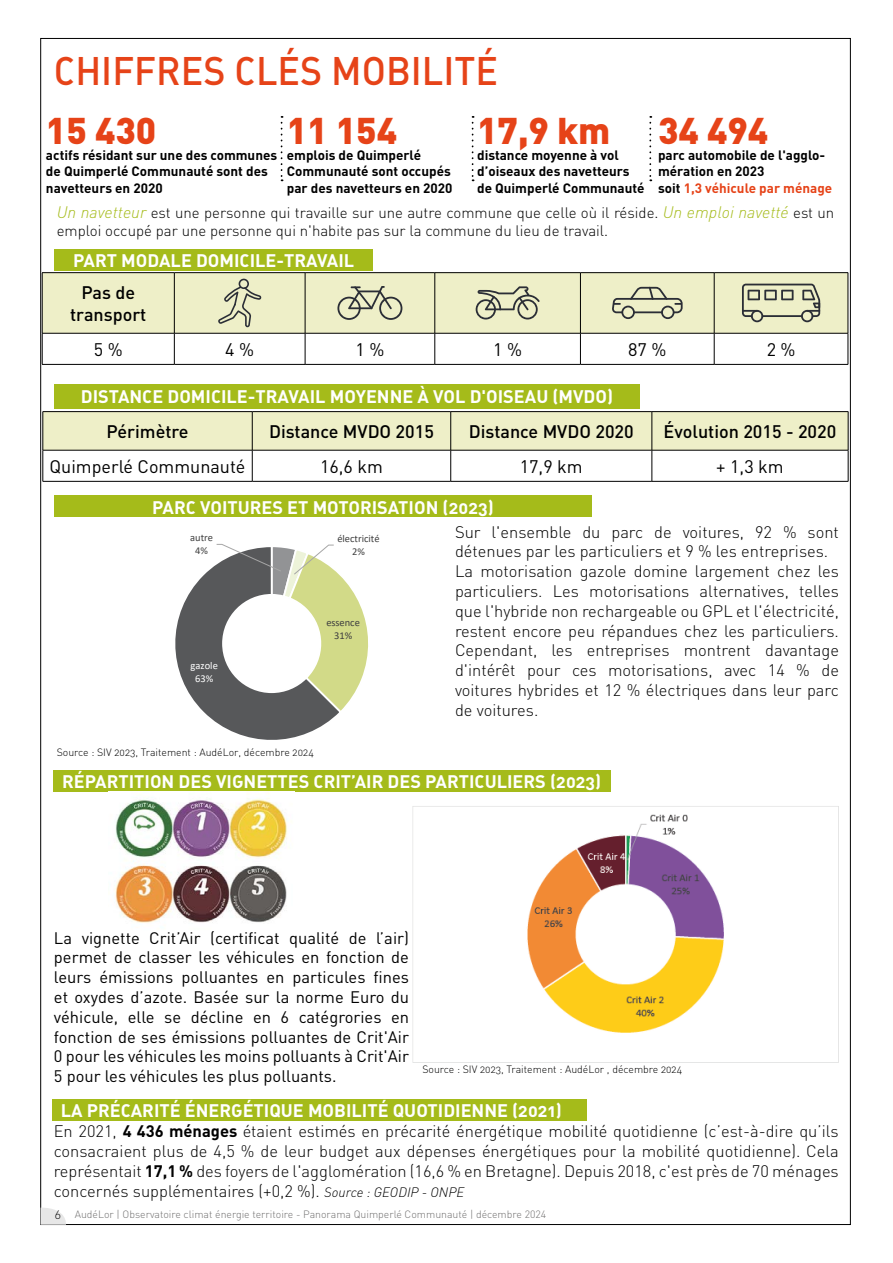
<style>
.page{position:relative;width:893px;height:1263px;background:#fff}
.page>*{position:absolute;margin:0;border:0;box-sizing:border-box;transform-origin:0 0}
.t1{font:39.3px "DIN Medium Alternate";color:#e64318;scale:.95 1}
.t2{font:900 36.75px "DIN Pro";color:#e64318}
.t3{font:18px "DIN Bold Alternate";color:#fff}
.t4{font:500 18px/21.6px "DIN Pro";color:#000;text-align:center}
.t5{font:18px "DIN Pro";color:#000}
.t6{font:300 16.5px/19.8px "DIN Pro";color:#000}
.t7{font:16.5px/19.8px "DIN Pro";color:#000;text-align:justify}
.t8{font:15px/18px "DIN Light Alternate";color:#000}
.t9{font:700 13.5px/16.2px "DIN Pro";color:#000}
.t10{font:10.5px "DIN Light Alternate";color:#000}
.t11{font:300 10.5px "DIN Pro";color:#706f6f}
.t12{font:10.5px/12.9px "Calibri";color:#404040;text-align:center}
.t13{font:10.5px/12.9px "Calibri";color:#fff;text-align:center}
.s1{color:#e64318}
.s2{font-family:"DIN Pro";font-weight:300;font-style:italic;font-size:16.5px;color:#a5bb1a}
.s3{font-weight:700}
.s4{font-style:italic;font-size:13.5px}
.s5{font-family:"DIN Light Alternate";font-weight:400;font-size:12px;color:#000}
</style>
<div class="page">
<svg style="left:41px;top:1207px;width:27px;height:18px"></svg>
<svg style="left:175px;top:543px;width:193px;height:197px"></svg>
<svg style="left:281px;top:116px;width:2px;height:65px"></svg>
<svg style="left:472px;top:116px;width:2px;height:65px"></svg>
<svg style="left:649px;top:116px;width:2px;height:65px"></svg>
<div style="left:54px;top:249px;width:319px;height:22px;background:#a5bb1a"></div>
<div style="left:54px;top:385px;width:586px;height:24px;background:#a5bb1a"></div>
<div style="left:54px;top:496px;width:538px;height:21px;background:#a5bb1a"></div>
<div style="left:44px;top:412px;width:804px;height:38px;background:#eeefc8"></div>
<hr style="left:43px;top:411px;width:209px;height:1px;background:#000">
<hr style="left:43px;top:412px;width:1px;height:38px;background:#000">
<hr style="left:252px;top:411px;width:199px;height:1px;background:#000">
<hr style="left:252px;top:412px;width:1px;height:38px;background:#000">
<hr style="left:451px;top:411px;width:201px;height:1px;background:#000">
<hr style="left:450px;top:412px;width:1px;height:38px;background:#000">
<hr style="left:652px;top:411px;width:196px;height:1px;background:#000">
<hr style="left:652px;top:412px;width:1px;height:38px;background:#000">
<hr style="left:848px;top:412px;width:1px;height:38px;background:#000">
<hr style="left:43px;top:450px;width:209px;height:1px;background:#000">
<hr style="left:43px;top:450px;width:1px;height:31px;background:#000">
<hr style="left:252px;top:450px;width:199px;height:1px;background:#000">
<hr style="left:252px;top:450px;width:1px;height:31px;background:#000">
<hr style="left:451px;top:450px;width:201px;height:1px;background:#000">
<hr style="left:450px;top:450px;width:1px;height:31px;background:#000">
<hr style="left:652px;top:450px;width:196px;height:1px;background:#000">
<hr style="left:652px;top:450px;width:1px;height:31px;background:#000">
<hr style="left:848px;top:450px;width:1px;height:31px;background:#000">
<hr style="left:43px;top:481px;width:209px;height:1px;background:#000">
<hr style="left:252px;top:481px;width:199px;height:1px;background:#000">
<hr style="left:451px;top:481px;width:201px;height:1px;background:#000">
<hr style="left:652px;top:481px;width:196px;height:1px;background:#000">
<div style="left:53px;top:770px;width:558px;height:21px;background:#a5bb1a"></div>
<div style="left:43px;top:273px;width:805px;height:60px;background:#eeefc8"></div>
<hr style="left:42px;top:272px;width:132px;height:1px;background:#000">
<hr style="left:42px;top:273px;width:1px;height:60px;background:#000">
<hr style="left:174px;top:272px;width:131px;height:1px;background:#000">
<hr style="left:174px;top:273px;width:1px;height:60px;background:#000">
<hr style="left:305px;top:272px;width:130px;height:1px;background:#000">
<hr style="left:305px;top:273px;width:1px;height:60px;background:#000">
<hr style="left:435px;top:272px;width:145px;height:1px;background:#000">
<hr style="left:435px;top:273px;width:1px;height:60px;background:#000">
<hr style="left:580px;top:272px;width:134px;height:1px;background:#000">
<hr style="left:580px;top:273px;width:1px;height:60px;background:#000">
<hr style="left:714px;top:272px;width:134px;height:1px;background:#000">
<hr style="left:714px;top:273px;width:1px;height:60px;background:#000">
<hr style="left:848px;top:273px;width:1px;height:60px;background:#000">
<hr style="left:42px;top:333px;width:132px;height:1px;background:#000">
<hr style="left:42px;top:333px;width:1px;height:31px;background:#000">
<hr style="left:174px;top:333px;width:131px;height:1px;background:#000">
<hr style="left:174px;top:333px;width:1px;height:31px;background:#000">
<hr style="left:305px;top:333px;width:130px;height:1px;background:#000">
<hr style="left:305px;top:333px;width:1px;height:31px;background:#000">
<hr style="left:435px;top:333px;width:145px;height:1px;background:#000">
<hr style="left:435px;top:333px;width:1px;height:31px;background:#000">
<hr style="left:580px;top:333px;width:134px;height:1px;background:#000">
<hr style="left:580px;top:333px;width:1px;height:31px;background:#000">
<hr style="left:714px;top:333px;width:134px;height:1px;background:#000">
<hr style="left:714px;top:333px;width:1px;height:31px;background:#000">
<hr style="left:848px;top:333px;width:1px;height:31px;background:#000">
<hr style="left:42px;top:364px;width:132px;height:1px;background:#000">
<hr style="left:174px;top:364px;width:131px;height:1px;background:#000">
<hr style="left:305px;top:364px;width:130px;height:1px;background:#000">
<hr style="left:435px;top:364px;width:145px;height:1px;background:#000">
<hr style="left:580px;top:364px;width:134px;height:1px;background:#000">
<hr style="left:714px;top:364px;width:134px;height:1px;background:#000">
<svg style="left:218px;top:278px;width:43px;height:49px;background:#cdcfaf"></svg>
<svg style="left:337px;top:286px;width:65px;height:34px;background:#c2c4a7"></svg>
<svg style="left:476px;top:286px;width:64px;height:33px;background:#bdbea3"></svg>
<svg style="left:612px;top:287px;width:71px;height:32px;background:#c4c5a8"></svg>
<svg style="left:742px;top:284px;width:78px;height:38px;background:#bcbda2"></svg>
<img style="left:115px;top:793px;width:172px;height:130px">
<div style="left:52px;top:1099px;width:535px;height:22px;background:#a5bb1a"></div>
<img style="left:413px;top:806px;width:426px;height:256px">
<h1 class="t1" style="left:54px;top:45px;width:469px">CHIFFRES CLÉS MOBILITÉ</h1>
<h2 class="t2" style="left:287px;top:106px;width:112px">11 154</h2>
<p class="t9" style="left:287px;top:147px;width:167px">emplois de Quimperlé<br>Communauté sont occupés par des navetteurs en 2020</p>
<h2 class="t2" style="left:46px;top:106px;width:112px">15 430</h2>
<p class="t9" style="left:46px;top:147px;width:233px">actifs résidant sur une des communes de Quimperlé Communauté sont des navetteurs en 2020</p>
<h2 class="t2" style="left:477px;top:106px;width:135px">17,9 km</h2>
<p class="t9" style="left:477px;top:147px;width:169px">distance moyenne à vol d’oiseaux des navetteurs de Quimperlé Communauté</p>
<h2 class="t2" style="left:658px;top:106px;width:112px">34 494</h2>
<p class="t9" style="left:658px;top:147px;width:176px">parc automobile de l'agglo&shy;mération en 2023<br>soit <span class="s1">1,3 véhicule par ménage</span></p>
<p class="t8" style="left:57px;top:203px;width:779px"><span class="s2">Un navetteur</span> est une personne qui travaille sur une autre commune que celle où il réside. <span class="s2">Un emploi navetté</span> est un emploi occupé par une personne qui n'habite pas sur la commune du lieu de travail.</p>
<p class="t3" style="left:73px;top:248px;width:282px">PART MODALE DOMICILE-TRAVAIL</p>
<p class="t4" style="left:70px;top:281px;width:78px">Pas de transport</p>
<p class="t5" style="left:94px;top:337px;width:30px">5 %</p>
<p class="t5" style="left:225px;top:337px;width:30px">4 %</p>
<p class="t5" style="left:355px;top:337px;width:30px">1 %</p>
<p class="t5" style="left:493px;top:337px;width:30px">1 %</p>
<p class="t5" style="left:628px;top:337px;width:40px">87 %</p>
<p class="t5" style="left:767px;top:337px;width:30px">2 %</p>
<p class="t3" style="left:81px;top:385px;width:534px">DISTANCE DOMICILE-TRAVAIL MOYENNE À VOL D'OISEAU (MVDO)</p>
<p class="t4" style="left:106px;top:420px;width:84px">Périmètre</p>
<p class="t4" style="left:269px;top:420px;width:166px">Distance MVDO 2015</p>
<p class="t4" style="left:469px;top:420px;width:166px">Distance MVDO 2020</p>
<p class="t4" style="left:664px;top:420px;width:174px">Évolution 2015 - 2020</p>
<p class="t5" style="left:50px;top:454px;width:197px">Quimperlé Communauté</p>
<p class="t5" style="left:320px;top:454px;width:64px">16,6 km</p>
<p class="t5" style="left:520px;top:454px;width:64px">17,9 km</p>
<p class="t5" style="left:716px;top:454px;width:69px">+ 1,3 km</p>
<p class="t3" style="left:152px;top:495px;width:343px">PARC VOITURES ET MOTORISATION (2023)</p>
<p class="t12" style="left:190px;top:531px;width:24px">autre<br>4%</p>
<p class="t12" style="left:337px;top:532px;width:44px">électricité<br>2%</p>
<p class="t13" style="left:191px;top:658px;width:29px">gazole<br>63%</p>
<p class="t12" style="left:326px;top:616px;width:35px">essence<br>31%</p>
<p class="t10" style="left:57px;top:745px;width:259px">Source : SIV 2023, Traitement : AudéLor, décembre 2024</p>
<p class="t6" style="left:455px;top:521px;width:385px">Sur l'ensemble du parc de voitures, 92 % sont détenues par les particuliers et 9 % les entreprises.<br>La motorisation gazole domine largement chez les particuliers. Les motorisations alternatives, telles que l'hybride non rechargeable ou GPL et l'électricité, restent encore peu répandues chez les particuliers.<br>Cependant, les entreprises montrent davantage d'intérêt pour ces motorisations, avec 14 % de voitures hybrides et 12 % électriques dans leur parc de voitures.</p>
<p class="t3" style="left:62px;top:769px;width:541px">RÉPARTITION DES VIGNETTES CRIT’AIR DES PARTICULIERS (2023)</p>
<p class="t7" style="left:54px;top:927px;width:357px">La vignette Crit’Air (certificat qualité de l’air) permet de classer les véhicules en fonction de leurs émissions polluantes en particules fines et oxydes d’azote. Basée sur la norme Euro du véhicule, elle se décline en 6 catégrories en fonction de ses émissions polluantes de Crit'Air 0 pour les véhicules les moins polluants à Crit'Air 5 pour les véhicules les plus polluants.</p>
<p class="t10" style="left:422px;top:1063px;width:261px">Source : SIV 2023, Traitement : AudéLor , décembre 2024</p>
<p class="t3" style="left:61px;top:1099px;width:502px">LA PRÉCARITÉ ÉNERGÉTIQUE MOBILITÉ QUOTIDIENNE (2021)</p>
<p class="t6" style="left:54px;top:1121px;width:786px;text-align:justify">En 2021, <span class="s3">4 436 ménages</span> étaient estimés en précarité énergétique mobilité quotidienne (c’est-à-dire qu’ils consacraient plus de 4,5 % de leur budget aux dépenses énergétiques pour la mobilité quotidienne). Cela représentait <span class="s3">17,1 %</span> des foyers de l'agglomération (16,6 % en Bretagne). Depuis 2018, c'est près de 70 ménages concernés supplémentaires (+0,2 %). <span class="s4">Source : GEODIP - ONPE</span></p>
<p class="t11" style="left:55px;top:1207px;width:493px"><span class="s5">6</span> AudéLor | Observatoire climat énergie territoire - Panorama Quimperlé Communauté | décembre 2024</p>
</div>
